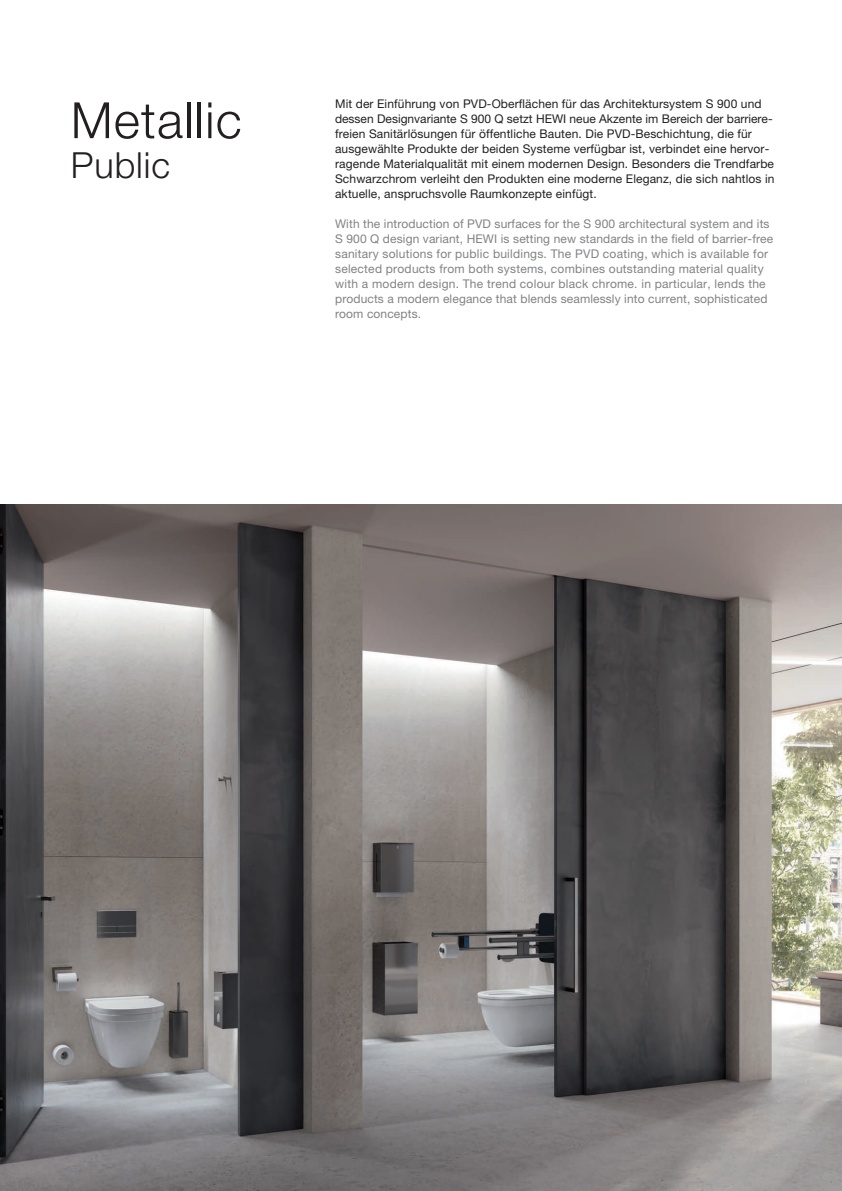
<style>
.page{position:relative;width:842px;height:1191px;background:#fff}
.page>*{position:absolute;margin:0;border:0;box-sizing:border-box;transform-origin:0 0}
.t1{font:300 50px "Helvetica Neue LT Pro";letter-spacing:.025em;color:#231f20}
.t2{font:300 36px "Helvetica Neue LT Pro";letter-spacing:.025em;color:#231f20}
.t3{font:12px/15px "Helvetica Neue LT Pro";letter-spacing:.01em;color:#231f20}
.t4{font:12px/15px "Helvetica Neue LT Pro";letter-spacing:.01em;color:#808285}
</style>
<div class="page">
<img style="left:0;top:504px;width:842px;height:687px">
<p class="t1" style="left:71px;top:90px;width:172px">Metallic</p>
<p class="t2" style="left:71px;top:143px;width:101px">Public</p>
<p class="t3" style="left:335px;top:96px;width:439px">Mit der Einführung von PVD-Oberflächen für das Architektursystem S 900 und dessen Designvariante S 900 Q setzt HEWI neue Akzente im Bereich der barriere-</p>
<p class="t3" style="left:335px;top:126px;width:441px">freien Sanitärlösungen für öffentliche Bauten. Die PVD-Beschichtung, die für ausgewählte Produkte der beiden Systeme verfügbar ist, verbindet eine hervor&shy;ragende Materialqualität mit einem modernen Design. Besonders die Trendfarbe Schwarzchrom verleiht den Produkten eine moderne Eleganz, die sich nahtlos in aktuelle, anspruchsvolle Raumkonzepte einfügt.</p>
<p class="t4" style="left:335px;top:216px;width:440px">With the introduction of PVD surfaces for the S 900 architectural system and its S 900 Q design variant, HEWI is setting new standards in the field of barrier-free sanitary solutions for public buildings. The PVD coating, which is available for selected products from both systems, combines outstanding material quality with a modern design. The trend colour black chrome. in particular, lends the products a modern elegance that blends seamlessly into current, sophisticated room concepts.</p>
</div>
